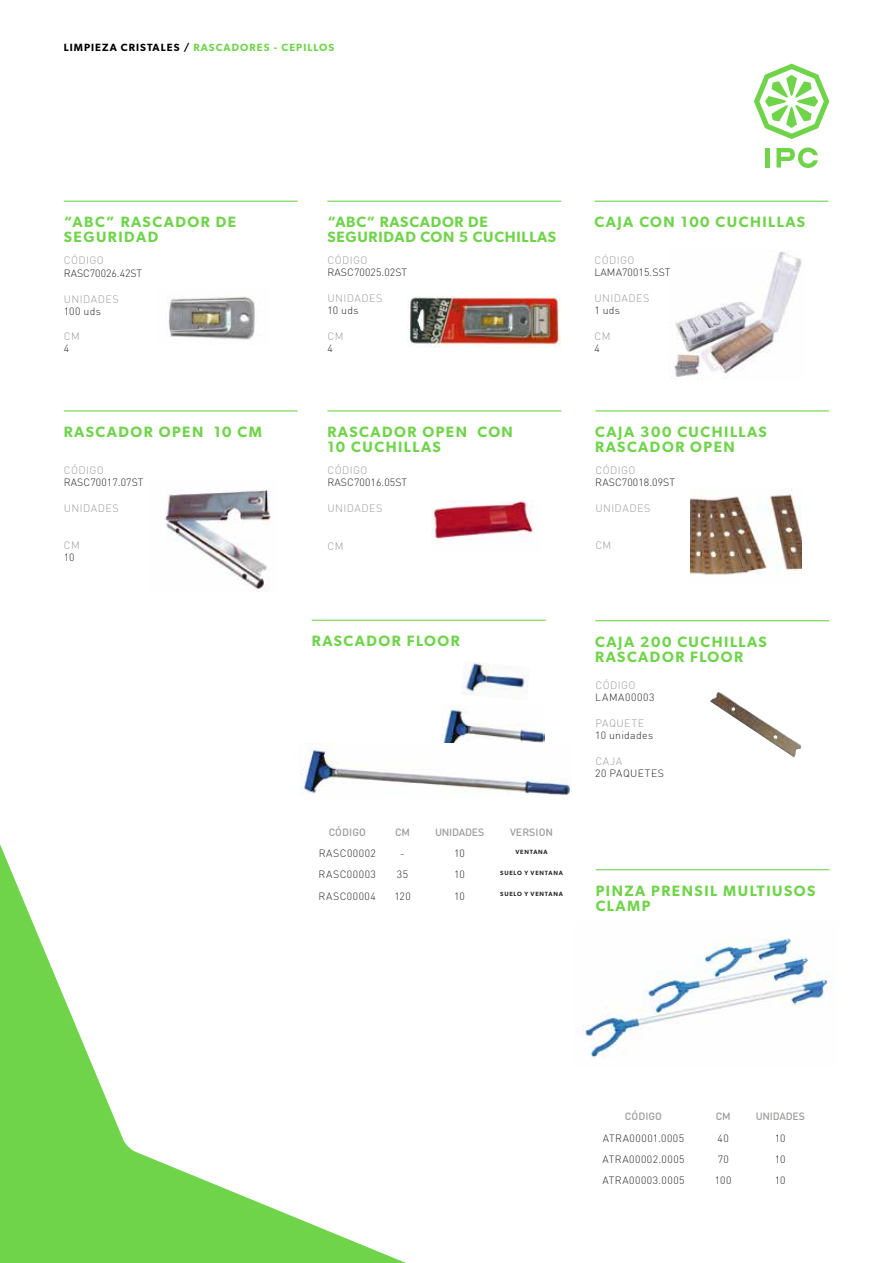
<style>
.page{position:relative;width:893px;height:1263px;background:#fff}
.page>*{position:absolute;margin:0;border:0;box-sizing:border-box;transform-origin:0 0}
.t1{font:600 15px/15px "Gibson";letter-spacing:.1em;color:#70d44b}
.t2{font:600 15px/15px "Gibson";letter-spacing:.05em;color:#70d44b}
.t3{font:300 10.65px "DIN Round Pro";letter-spacing:.04em;color:#9d9d9c}
.t4{font:300 10.5px "DIN Round Pro";letter-spacing:.05em;color:#282827}
.t5{font:300 10.5px "DIN Round Pro";letter-spacing:.01em;color:#282827}
.t6{font:300 10.5px "DIN Round Pro";letter-spacing:.03em;color:#282827}
.t7{font:600 10.5px "Gibson";letter-spacing:.1em;color:#70d44b}
.t8{font:500 10.5px "DIN Round Pro";color:#9d9d9c}
.t9{font:500 10.5px "DIN Round Pro";letter-spacing:-.02em;color:#9d9d9c}
.t10{font:300 10.5px "DIN Round Pro";color:#282827}
.t11{font:300 10.5px "DIN Round Pro";letter-spacing:.06em;color:#282827}
.t12{font:600 6.15px "Gibson";letter-spacing:.12em;color:#282827}
.s1{color:#000}
</style>
<div class="page">
<hr style="left:766px;top:148px;width:4px;height:20px;background:#70d44b">
<svg style="left:776px;top:148px;width:42px;height:20px"></svg>
<svg style="left:754px;top:64px;width:75px;height:75px"></svg>
<img style="left:583px;top:937px;width:249px;height:121px">
<img style="left:691px;top:489px;width:110px;height:86px">
<svg style="left:0;top:844px;width:406px;height:419px"></svg>
<hr style="left:312px;top:620px;width:234px;height:1px;background:#70d44b">
<div style="left:381px;top:885px;width:43px;height:21px;background:#fff"></div>
<img style="left:461px;top:661px;width:68px;height:38px">
<img style="left:441px;top:706px;width:104px;height:37px">
<img style="left:300px;top:743px;width:271px;height:52px">
<hr style="left:595px;top:620px;width:234px;height:1px;background:#70d44b">
<img style="left:710px;top:692px;width:91px;height:65px">
<img style="left:168px;top:296px;width:87px;height:44px">
<hr style="left:64px;top:201px;width:234px;height:1px;background:#70d44b">
<img style="left:407px;top:296px;width:153px;height:51px">
<hr style="left:327px;top:201px;width:234px;height:1px;background:#70d44b">
<img style="left:674px;top:251px;width:128px;height:128px">
<hr style="left:594px;top:201px;width:234px;height:1px;background:#70d44b">
<hr style="left:64px;top:410px;width:234px;height:1px;background:#70d44b">
<hr style="left:327px;top:410px;width:234px;height:1px;background:#70d44b">
<hr style="left:595px;top:410px;width:234px;height:1px;background:#70d44b">
<hr style="left:596px;top:869px;width:233px;height:1px;background:#70d44b">
<img style="left:164px;top:489px;width:107px;height:103px">
<img style="left:431px;top:500px;width:102px;height:43px">
<p class="t7" style="left:64px;top:41px;width:272px"><span class="s1">LIMPIEZA CRISTALES /</span> RASCADORES - CEPILLOS</p>
<p class="t1" style="left:64px;top:214px;width:174px">“ABC” RASCADOR DE<br>SEGURIDAD</p>
<p class="t3" style="left:64px;top:253px;width:42px">CÓDIGO</p>
<p class="t10" style="left:64px;top:266px;width:80px">RASC70026.42ST</p>
<p class="t3" style="left:64px;top:292px;width:56px">UNIDADES</p>
<p class="t6" style="left:64px;top:304px;width:39px">100 uds</p>
<p class="t3" style="left:64px;top:329px;width:17px">CM</p>
<p class="t6" style="left:64px;top:342px;width:7px">4</p>
<p class="t1" style="left:64px;top:424px;width:200px">RASCADOR OPEN 10 CM</p>
<p class="t3" style="left:64px;top:463px;width:42px">CÓDIGO</p>
<p class="t5" style="left:64px;top:475px;width:81px">RASC70017.07ST</p>
<p class="t3" style="left:64px;top:501px;width:56px">UNIDADES</p>
<p class="t3" style="left:64px;top:539px;width:17px">CM</p>
<p class="t6" style="left:64px;top:551px;width:12px">10</p>
<p class="t2" style="left:327px;top:214px;width:230px">“ABC” RASCADOR DE<br>SEGURIDAD CON 5 CUCHILLAS</p>
<p class="t3" style="left:327px;top:253px;width:42px">CÓDIGO</p>
<p class="t5" style="left:327px;top:266px;width:81px">RASC70025.02ST</p>
<p class="t3" style="left:327px;top:291px;width:56px">UNIDADES</p>
<p class="t6" style="left:327px;top:303px;width:33px">10 uds</p>
<p class="t3" style="left:327px;top:329px;width:17px">CM</p>
<p class="t6" style="left:327px;top:341px;width:7px">4</p>
<p class="t1" style="left:327px;top:424px;width:187px">RASCADOR OPEN CON<br>10 CUCHILLAS</p>
<p class="t3" style="left:327px;top:463px;width:42px">CÓDIGO</p>
<p class="t5" style="left:327px;top:475px;width:81px">RASC70016.05ST</p>
<p class="t3" style="left:327px;top:501px;width:56px">UNIDADES</p>
<p class="t3" style="left:327px;top:539px;width:17px">CM</p>
<p class="t1" style="left:594px;top:214px;width:212px">CAJA CON 100 CUCHILLAS</p>
<p class="t3" style="left:594px;top:253px;width:42px">CÓDIGO</p>
<p class="t5" style="left:594px;top:266px;width:78px">LAMA70015.SST</p>
<p class="t3" style="left:594px;top:291px;width:56px">UNIDADES</p>
<p class="t6" style="left:594px;top:303px;width:27px">1 uds</p>
<p class="t3" style="left:594px;top:329px;width:17px">CM</p>
<p class="t6" style="left:594px;top:341px;width:7px">4</p>
<p class="t1" style="left:595px;top:424px;width:173px">CAJA 300 CUCHILLAS<br>RASCADOR OPEN</p>
<p class="t3" style="left:595px;top:463px;width:42px">CÓDIGO</p>
<p class="t5" style="left:595px;top:475px;width:81px">RASC70018.09ST</p>
<p class="t3" style="left:595px;top:501px;width:56px">UNIDADES</p>
<p class="t3" style="left:595px;top:539px;width:17px">CM</p>
<p class="t1" style="left:312px;top:633px;width:149px">RASCADOR FLOOR</p>
<p class="t8" style="left:329px;top:825px;width:39px">CÓDIGO</p>
<p class="t8" style="left:395px;top:825px;width:17px">CM</p>
<p class="t9" style="left:435px;top:825px;width:51px">UNIDADES</p>
<p class="t8" style="left:510px;top:825px;width:44px">VERSION</p>
<p class="t4" style="left:319px;top:846px;width:59px">RASC00002</p>
<p class="t6" style="left:400px;top:846px;width:6px">-</p>
<p class="t6" style="left:454px;top:846px;width:12px">10</p>
<p class="t12" style="left:515px;top:848px;width:34px">VENTANA</p>
<p class="t4" style="left:319px;top:868px;width:59px">RASC00003</p>
<p class="t6" style="left:397px;top:868px;width:13px">35</p>
<p class="t6" style="left:454px;top:868px;width:12px">10</p>
<p class="t12" style="left:500px;top:869px;width:64px">SUELO Y VENTANA</p>
<p class="t4" style="left:319px;top:889px;width:59px">RASC00004</p>
<p class="t6" style="left:394px;top:889px;width:18px">120</p>
<p class="t6" style="left:454px;top:889px;width:12px">10</p>
<p class="t12" style="left:500px;top:891px;width:64px">SUELO Y VENTANA</p>
<p class="t1" style="left:595px;top:634px;width:173px">CAJA 200 CUCHILLAS<br>RASCADOR FLOOR</p>
<p class="t3" style="left:595px;top:678px;width:42px">CÓDIGO</p>
<p class="t11" style="left:595px;top:690px;width:61px">LAMA00003</p>
<p class="t3" style="left:595px;top:716px;width:51px">PAQUETE</p>
<p class="t6" style="left:595px;top:728px;width:59px">10 unidades</p>
<p class="t3" style="left:595px;top:754px;width:28px">CAJA</p>
<p class="t6" style="left:595px;top:766px;width:70px">20 PAQUETES</p>
<p class="t1" style="left:596px;top:883px;width:221px">PINZA PRENSIL MULTIUSOS<br>CLAMP</p>
<p class="t8" style="left:625px;top:1109px;width:39px">CÓDIGO</p>
<p class="t8" style="left:716px;top:1109px;width:17px">CM</p>
<p class="t9" style="left:756px;top:1109px;width:51px">UNIDADES</p>
<p class="t4" style="left:603px;top:1131px;width:83px">ATRA00001.0005</p>
<p class="t6" style="left:718px;top:1131px;width:13px">40</p>
<p class="t6" style="left:775px;top:1131px;width:12px">10</p>
<p class="t4" style="left:602px;top:1152px;width:84px">ATRA00002.0005</p>
<p class="t6" style="left:718px;top:1152px;width:13px">70</p>
<p class="t6" style="left:775px;top:1152px;width:12px">10</p>
<p class="t4" style="left:602px;top:1173px;width:84px">ATRA00003.0005</p>
<p class="t6" style="left:715px;top:1173px;width:18px">100</p>
<p class="t6" style="left:775px;top:1173px;width:12px">10</p>
</div>
